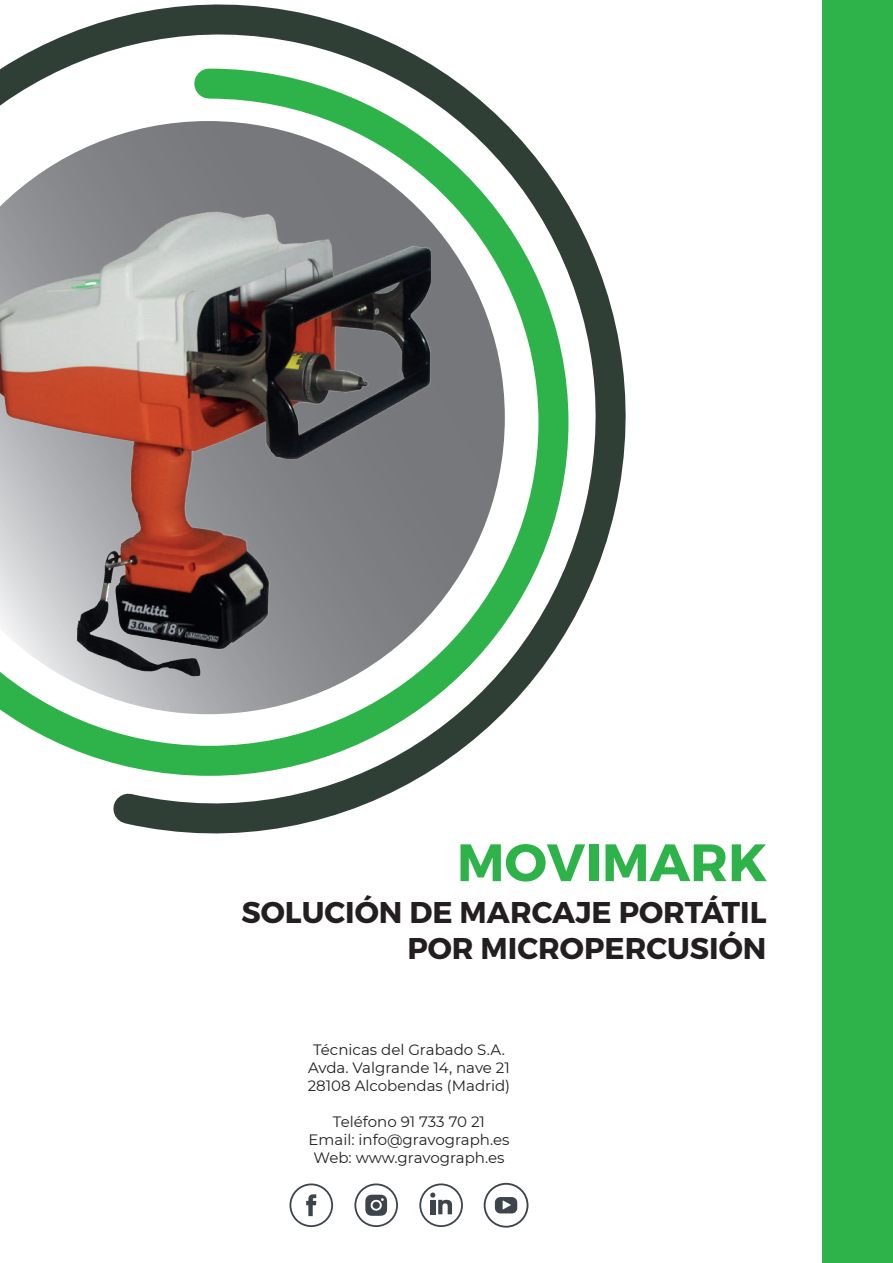
<style>
.page{position:relative;width:893px;height:1263px;background:#fff}
.page>*{position:absolute;margin:0;border:0;box-sizing:border-box;transform-origin:0 0}
.t1{font:700 52.5px "Montserrat";color:#2eb34a}
.t2{font:700 30px/36px "Montserrat";color:#231f20;text-align:right}
.t3{font:15px/18px "Montserrat";color:#231f20;text-align:center}
</style>
<div class="page">
<div style="left:822px;top:0;width:71px;height:1263px;background:#2eb34a"></div>
<svg style="left:114px;top:4px;width:512px;height:830px"></svg>
<img style="left:0;top:13px;width:617px;height:800px">
<svg style="left:289px;top:1183px;width:44px;height:44px"></svg>
<svg style="left:354px;top:1183px;width:44px;height:44px"></svg>
<svg style="left:419px;top:1183px;width:44px;height:44px"></svg>
<svg style="left:484px;top:1183px;width:44px;height:44px"></svg>
<h1 class="t1" style="left:457px;top:830px;width:312px">MOVIMARK</h1>
<h2 class="t2" style="left:241px;top:894px;width:527px">SOLUCIÓN DE MARCAJE PORTÁTIL<br>POR MICROPERCUSIÓN</h2>
<p class="t3" style="left:308px;top:1040px;width:204px">Técnicas del Grabado S.A.<br>Avda. Valgrande 14, nave 21<br>28108 Alcobendas (Madrid)</p>
<p class="t3" style="left:309px;top:1112px;width:202px">Teléfono 91 733 70 21<br>Email: info@gravograph.es<br>Web: www.gravograph.es</p>
</div>
